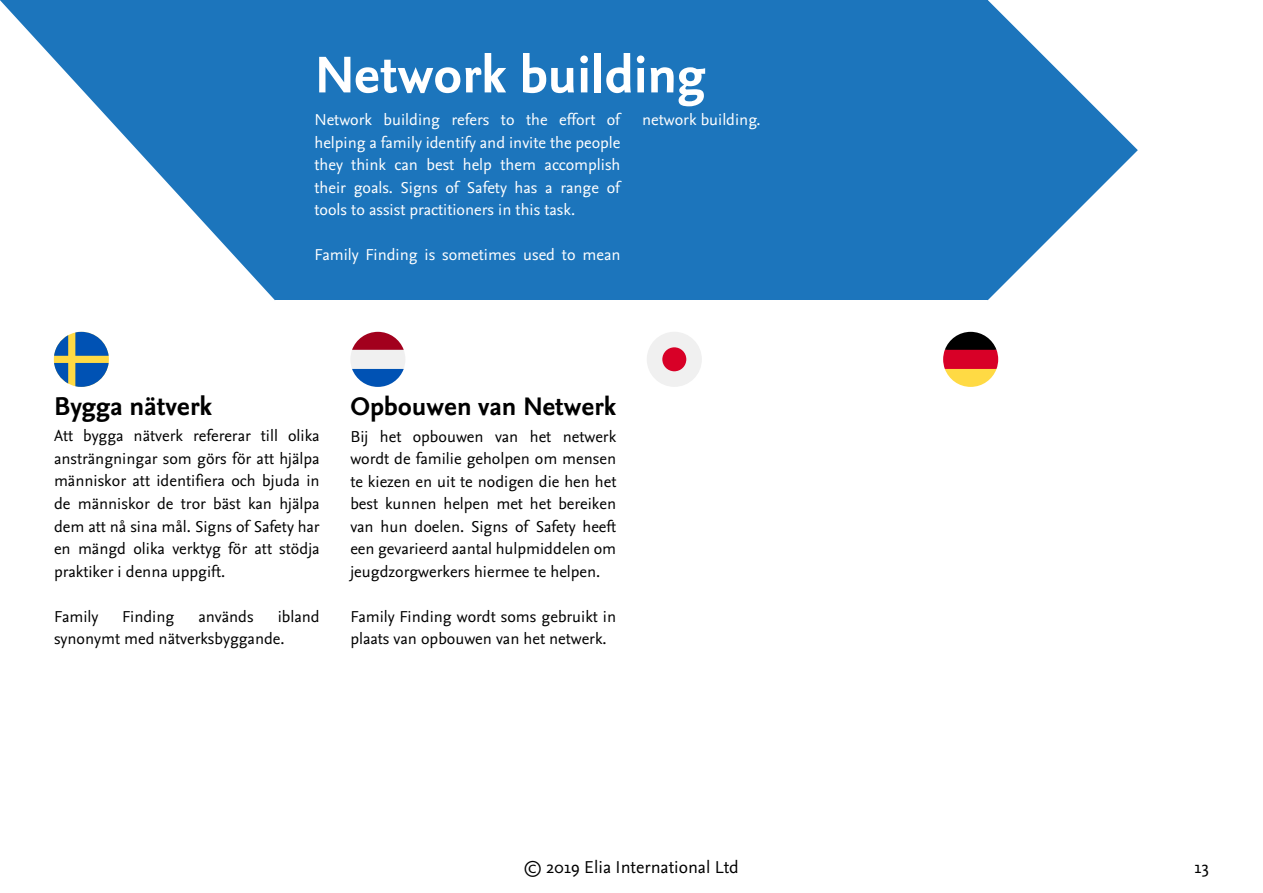
<style>
.page{position:relative;width:1263px;height:893px;background:#fff}
.page>*{position:absolute;margin:0;border:0;box-sizing:border-box;transform-origin:0 0}
.t1{font:700 54px "Nexus Sans";color:#fff}
.t2{font:700 27px "Nexus Sans";color:#000}
.t3{font:700 26.55px "Nexus Sans";color:#000}
.t4{font:18px "Nexus Sans";color:#000}
.t5{font:16.5px/22.5px "Nexus Sans";color:#000;text-align:justify}
.t6{font:16.5px/22.5px "Nexus Sans";color:#fff;text-align:justify}
</style>
<div class="page">
<svg style="left:0;top:0;width:275px;height:300px"></svg>
<svg style="left:988px;top:0;width:150px;height:286px;fill:#1c75bc"></svg>
<div style="left:54px;top:332px;width:55px;height:55px;background:#ffda44;border-radius:50%"></div>
<svg style="left:75px;top:332px;width:34px;height:24px"></svg>
<svg style="left:54px;top:335px;width:14px;height:21px"></svg>
<svg style="left:54px;top:363px;width:14px;height:21px"></svg>
<svg style="left:75px;top:363px;width:34px;height:24px"></svg>
<div style="left:275px;top:0;width:713px;height:300px;background:#1c75bc"></div>
<div style="left:350px;top:332px;width:55px;height:55px;background:#f0f0f0;border-radius:50%"></div>
<svg style="left:352px;top:332px;width:52px;height:18px"></svg>
<svg style="left:352px;top:369px;width:52px;height:18px"></svg>
<div style="left:647px;top:332px;width:55px;height:55px;background:#f0f0f0;border-radius:50%"></div>
<div style="left:662px;top:347px;width:24px;height:24px;background:#d80027;border-radius:50%"></div>
<svg style="left:943px;top:332px;width:55px;height:55px"></svg>
<h1 class="t1" style="left:314px;top:40px;width:393px">Network building</h1>
<p class="t6" style="left:314px;top:108px;width:308px">Network building refers to the effort of helping a family identify and invite the people they think can best help them accomplish their goals. Signs of Safety has a range of tools to assist practitioners in this task.</p>
<p class="t6" style="left:314px;top:243px;width:308px">Family Finding is sometimes used to mean</p>
<p class="t6" style="left:642px;top:108px;width:120px">network building.</p>
<h2 class="t2" style="left:54px;top:389px;width:160px">Bygga nätverk</h2>
<h3 class="t3" style="left:350px;top:389px;width:267px">Opbouwen van Netwerk</h3>
<p class="t5" style="left:54px;top:425px;width:267px">Att bygga nätverk refererar till olika ansträngningar som görs för att hjälpa människor att identifiera och bjuda in de människor de tror bäst kan hjälpa dem att nå sina mål. Signs of Safety har en mängd olika verktyg för att stödja praktiker i denna uppgift.</p>
<p class="t5" style="left:54px;top:605px;width:46px">Family</p>
<p class="t5" style="left:122px;top:605px;width:54px">Finding</p>
<p class="t5" style="left:198px;top:605px;width:57px">används</p>
<p class="t5" style="left:54px;top:605px;width:267px;text-indent:224px">ibland synonymt med nätverksbyggande.</p>
<p class="t5" style="left:350px;top:425px;width:268px">Bij het opbouwen van het netwerk wordt de familie geholpen om mensen te kiezen en uit te nodigen die hen het best kunnen helpen met het bereiken van hun doelen. Signs of Safety heeft een gevarieerd aantal hulpmiddelen om jeugdzorgwerkers hiermee te helpen.</p>
<p class="t5" style="left:350px;top:605px;width:267px">Family Finding wordt soms gebruikt in plaats van opbouwen van het netwerk.</p>
<p class="t4" style="left:524px;top:855px;width:217px">© 2019 Elia International Ltd</p>
<p class="t4" style="left:1194px;top:855px;width:16px">13</p>
</div>
